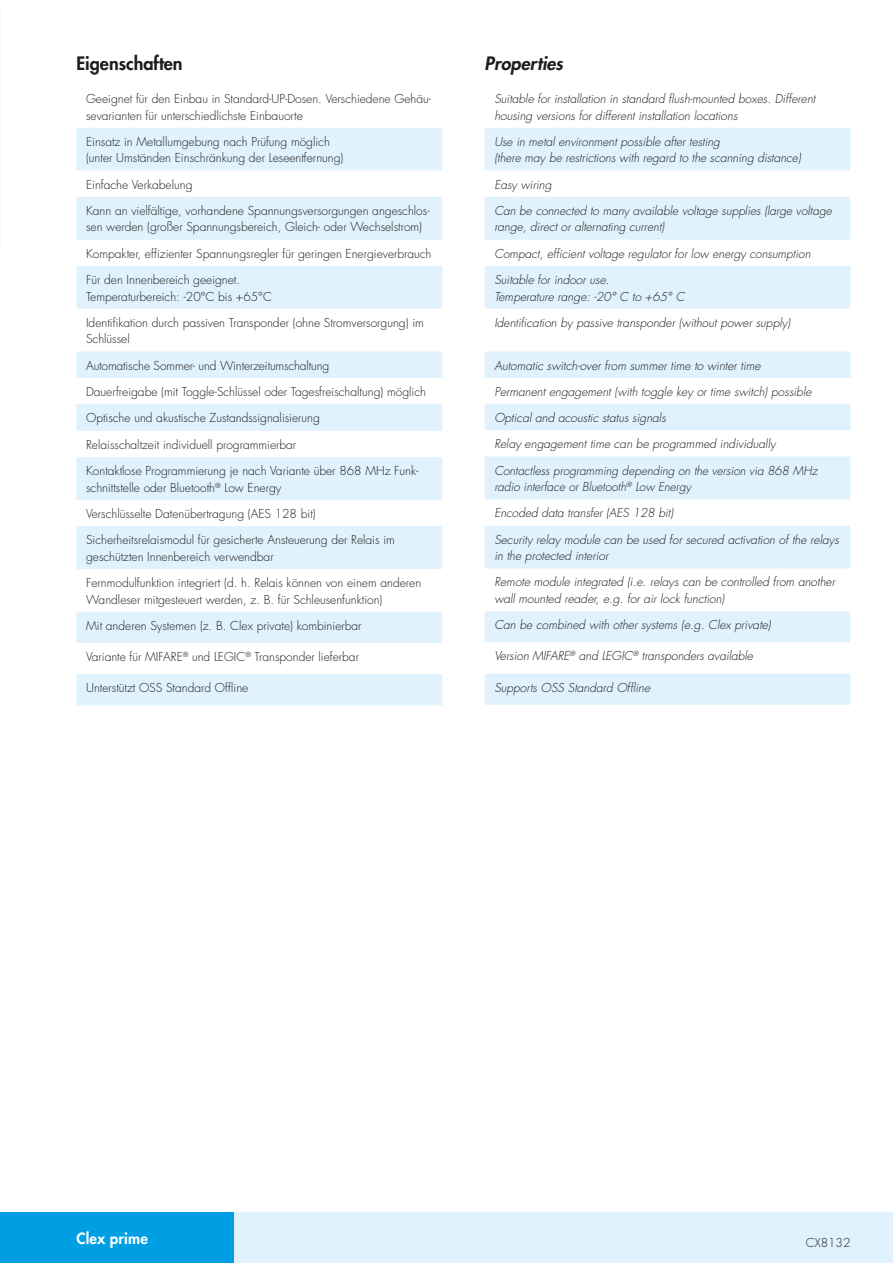
<style>
.page{position:relative;width:893px;height:1263px;background:#fff}
.page>*{position:absolute;margin:0;border:0;box-sizing:border-box;transform-origin:0 0}
.t1{font:800 18px "Futura Std";color:#1d1d1b}
.t2{font:italic 800 18px "Futura Std";color:#1d1d1b}
.t3{font:800 15px "Futura Std";letter-spacing:.01em;color:#fff}
.t4{font:300 12px/26.2px "Futura Std";color:#1d1d1b}
.t5{font:italic 300 12px/26.2px "Futura Std";color:#1d1d1b}
</style>
<div class="page">
<div style="left:0;top:1212px;width:893px;height:51px;background:#e0f2fd"></div>
<div style="left:0;top:1212px;width:234px;height:51px;background:#009fe3"></div>
<svg style="left:77px;top:128px;width:365px;height:577px;fill:#e0f2fd"></svg>
<svg style="left:485px;top:128px;width:365px;height:577px;fill:#e0f2fd"></svg>
<h1 class="t1" style="left:77px;top:52px;width:108px">Eigenschaften</h1>
<h1 class="t2" style="left:485px;top:52px;width:80px">Properties</h1>
<p class="t4" style="left:86px;top:91px;width:346px;line-height:16.5px">Geeignet für den Einbau in Standard-UP-Dosen. Verschiedene Gehäu&shy;sevarianten für unterschiedlichste Einbauorte</p>
<p class="t4" style="left:86px;top:134px;width:259px;line-height:16.5px">Einsatz in Metallumgebung nach Prüfung möglich (unter Umständen Einschränkung der Leseentfernung)</p>
<p class="t4" style="left:86px;top:172px;width:345px">Einfache Verkabelung<br>Kann an vielfältige, vorhandene Spannungsversorgungen angeschlos-</p>
<p class="t4" style="left:86px;top:214px;width:347px">sen werden (großer Spannungsbereich, Gleich- oder Wechselstrom)<br>Kompakter, effizienter Spannungsregler für geringen Energieverbrauch<br>Für den Innenbereich geeignet.</p>
<p class="t4" style="left:86px;top:283px;width:339px">Temperaturbereich: -20°C bis +65°C<br>Identifikation durch passiven Transponder (ohne Stromversorgung) im</p>
<p class="t4" style="left:86px;top:326px;width:341px">Schlüssel<br>Automatische Sommer- und Winterzeitumschaltung<br>Dauerfreigabe (mit Toggle-Schlüssel oder Tagesfreischaltung) möglich Optische und akustische Zustandssignalisierung</p>
<p class="t4" style="left:86px;top:432px;width:334px">Relaisschaltzeit individuell programmierbar<br>Kontaktlose Programmierung je nach Variante über 868 MHz Funk-</p>
<p class="t4" style="left:86px;top:475px;width:310px">schnittstelle oder Bluetooth<sup>®</sup> Low Energy<br>Verschlüsselte Datenübertragung (AES 128 bit)<br>Sicherheitsrelaismodul für gesicherte Ansteuerung der Relais im</p>
<p class="t4" style="left:86px;top:544px;width:337px">geschützten Innenbereich verwendbar<br>Fernmodulfunktion integriert (d. h. Relais können von einem anderen</p>
<p class="t4" style="left:86px;top:586px;width:298px">Wandleser mitgesteuert werden, z. B. für Schleusenfunktion)<br>Mit anderen Systemen (z. B. Clex private) kombinierbar</p>
<p class="t4" style="left:86px;top:644px;width:274px">Variante für MIFARE<sup>®</sup> und LEGIC<sup>®</sup> Transponder lieferbar</p>
<p class="t4" style="left:86px;top:675px;width:164px">Unterstützt OSS Standard Offline</p>
<p class="t5" style="left:494px;top:91px;width:323px;line-height:16.5px">Suitable for installation in standard flush-mounted boxes. Different housing versions for different installation locations</p>
<p class="t5" style="left:494px;top:134px;width:308px;line-height:16.5px">Use in metal environment possible after testing<br>(there may be restrictions with regard to the scanning distance)</p>
<p class="t5" style="left:494px;top:172px;width:339px">Easy wiring<br>Can be connected to many available voltage supplies (large voltage</p>
<p class="t5" style="left:494px;top:214px;width:318px">range, direct or alternating current)<br>Compact, efficient voltage regulator for low energy consumption<br>Suitable for indoor use.</p>
<p class="t5" style="left:494px;top:283px;width:297px">Temperature range: -20° C to +65° C<br>Identification by passive transponder (without power supply)</p>
<p class="t5" style="left:494px;top:352px;width:325px">Automatic switch-over from summer time to winter time<br>Permanent engagement (with toggle key or time switch) possible Optical and acoustic status signals<br>Relay engagement time can be programmed individually Contactless programming depending on the version via 868 MHz</p>
<p class="t5" style="left:494px;top:474px;width:346px">radio interface or Bluetooth<sup>®</sup> Low Energy<br>Encoded data transfer (AES 128 bit)<br>Security relay module can be used for secured activation of the relays</p>
<p class="t5" style="left:494px;top:543px;width:342px">in the protected interior<br>Remote module integrated (i.e. relays can be controlled from another</p>
<p class="t5" style="left:494px;top:586px;width:278px">wall mounted reader, e.g. for air lock function)<br>Can be combined with other systems (e.g. Clex private)</p>
<p class="t5" style="left:494px;top:643px;width:260px">Version MIFARE<sup>®</sup> and LEGIC<sup>®</sup> transponders available</p>
<p class="t5" style="left:494px;top:674px;width:157px">Supports OSS Standard Offline</p>
<p class="t3" style="left:77px;top:1228px;width:73px">Clex prime</p>
<p class="t4" style="left:806px;top:1230px;width:46px">CX8132</p>
</div>
